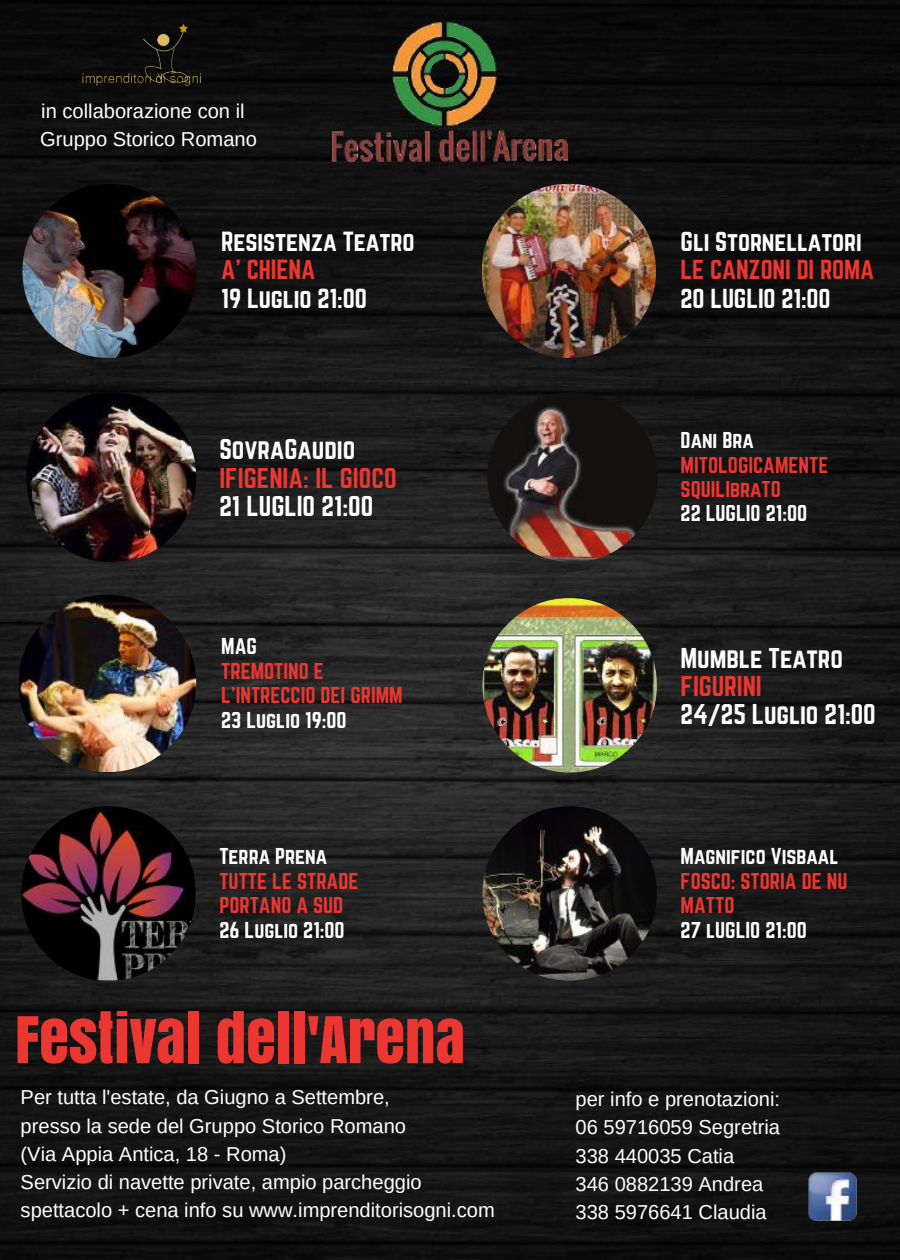
<style>
.page{position:relative;width:900px;height:1260px;background:#fff}
.page>*{position:absolute;margin:0;border:0;box-sizing:border-box;transform-origin:0 0}
.t1{font:60.5px "Anton";color:#eb3631}
.t2{font:25.25px "Norwester";color:#fff}
.t3{font:25.25px "Norwester";color:#eb3631}
.t4{font:25px "Norwester";letter-spacing:-.005em;color:#fff}
.t5{font:25px "Norwester";letter-spacing:-.005em;color:#eb3631}
.t6{font:24.25px "Norwester";letter-spacing:-.005em;color:#fff}
.t7{font:24.25px "Norwester";letter-spacing:-.005em;color:#eb3631}
.t8{font:24px "Norwester";letter-spacing:-.005em;color:#fff}
.t9{font:24px "Norwester";letter-spacing:-.005em;color:#eb3631}
.t10{font:20px/28px "Arimo";color:#fff}
.t11{font:20px/24.5px "Norwester";color:#eb3631}
.t12{font:20px "Norwester";color:#fff}
</style>
<div class="page">
<img style="left:0;top:0;width:900px;height:1260px">
<img style="left:26px;top:393px;width:170px;height:169px">
<img style="left:19px;top:595px;width:177px;height:177px">
<img style="left:482px;top:598px;width:175px;height:174px">
<img style="left:804px;top:1168px;width:57px;height:56px">
<img style="left:64px;top:0;width:155px;height:109px">
<img style="left:21px;top:806px;width:175px;height:175px">
<img style="left:482px;top:184px;width:174px;height:174px">
<img style="left:482px;top:807px;width:175px;height:173px">
<img style="left:488px;top:392px;width:169px;height:170px">
<img style="left:22px;top:184px;width:175px;height:174px">
<p class="t10" style="left:40px;top:97px;width:218px">in collaborazione con il<br>Gruppo Storico Romano</p>
<p class="t6" style="left:221px;top:230px;width:195px">Resistenza Teatro</p>
<p class="t7" style="left:221px;top:258px;width:96px">A' CHIENA</p>
<p class="t6" style="left:221px;top:286px;width:147px">19 Luglio 21:00</p>
<p class="t2" style="left:219px;top:437px;width:138px">SovraGaudio</p>
<p class="t3" style="left:219px;top:465px;width:179px">IFIGENIA: IL GIOCO</p>
<p class="t2" style="left:219px;top:494px;width:155px">21 LUGLIO 21:00</p>
<p class="t12" style="left:221px;top:637px;width:37px">MAG</p>
<p class="t11" style="left:221px;top:659px;width:183px">TREMOTINO E<br>L'INTRECCIO DEI GRIMM</p>
<p class="t12" style="left:221px;top:710px;width:127px">23 Luglio 19:00</p>
<p class="t12" style="left:219px;top:847px;width:109px">Terra Prena</p>
<p class="t11" style="left:219px;top:869px;width:141px">TUTTE LE STRADE<br>PORTANO A SUD</p>
<p class="t12" style="left:219px;top:920px;width:127px">26 Luglio 21:00</p>
<p class="t8" style="left:681px;top:230px;width:183px">Gli Stornellatori</p>
<p class="t9" style="left:681px;top:258px;width:195px">LE CANZONI DI ROMA</p>
<p class="t8" style="left:681px;top:287px;width:151px">20 LUGLIO 21:00</p>
<p class="t12" style="left:681px;top:431px;width:75px">Dani Bra</p>
<p class="t11" style="left:681px;top:453px;width:149px">MITOLOGICAMENTE<br>SQUILIbraTO</p>
<p class="t12" style="left:681px;top:504px;width:128px">22 LUGLIO 21:00</p>
<p class="t4" style="left:681px;top:646px;width:164px">Mumble Teatro</p>
<p class="t5" style="left:681px;top:674px;width:83px">FIGURINI</p>
<p class="t4" style="left:681px;top:702px;width:197px">24/25 Luglio 21:00</p>
<p class="t12" style="left:681px;top:847px;width:159px">Magnifico Visbaal</p>
<p class="t11" style="left:681px;top:869px;width:168px">FOSCO: STORIA DE NU<br>MATTO</p>
<p class="t12" style="left:681px;top:920px;width:128px">27 lUGLIO 21:00</p>
<h1 class="t1" style="left:15px;top:994px;width:452px">FESTIVAL DELL'ARENA</h1>
<p class="t10" style="left:21px;top:1083px;width:476px">Per tutta l'estate, da Giugno a Settembre,<br>presso la sede del Gruppo Storico Romano<br>(Via Appia Antica, 18 - Roma)<br>Servizio di navette private, ampio parcheggio spettacolo + cena info su www.imprenditorisogni.com</p>
<p class="t10" style="left:576px;top:1085px;width:206px">per info e prenotazioni:<br>06 59716059 Segretria<br>338 440035 Catia<br>346 0882139 Andrea<br>338 5976641 Claudia</p>
</div>
